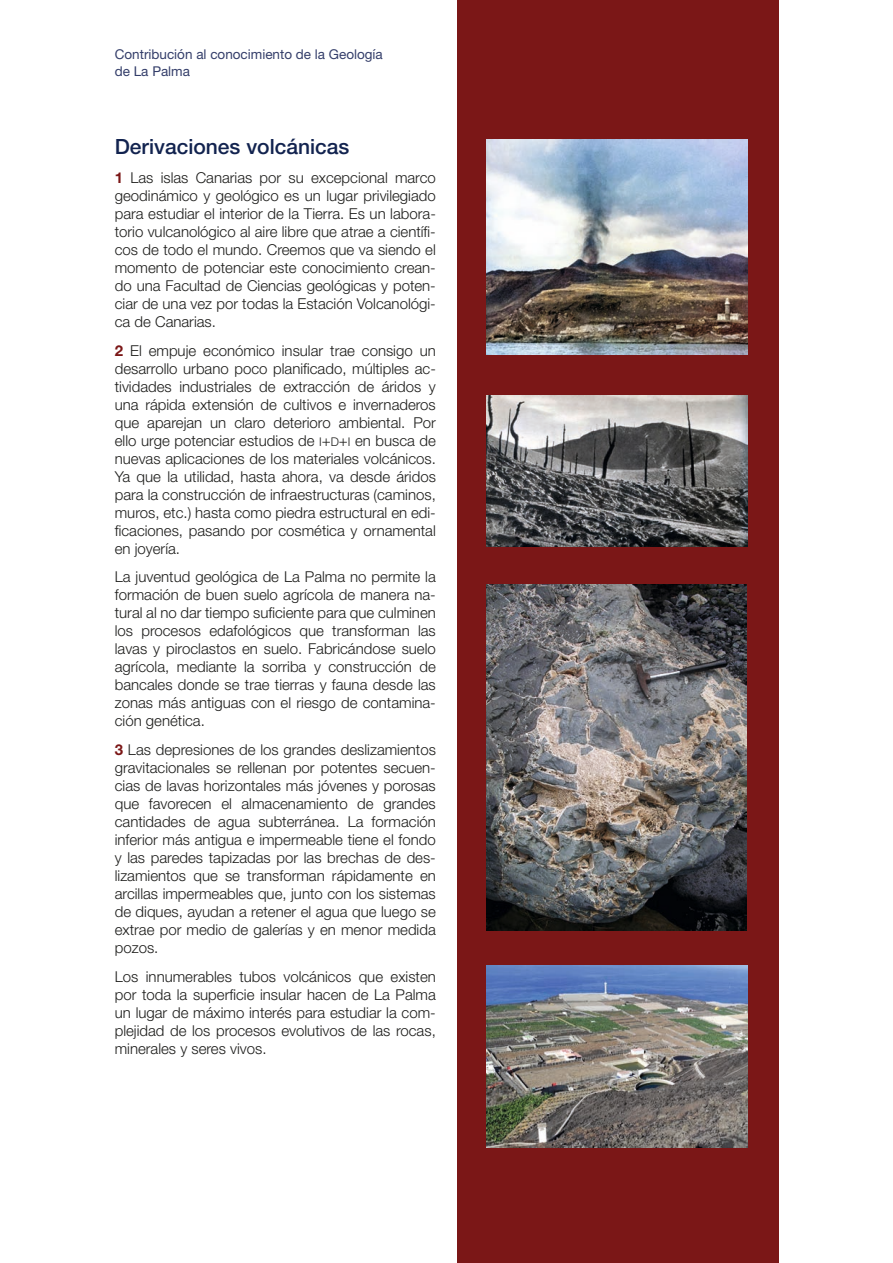
<style>
.page{position:relative;width:893px;height:1263px;background:#fff}
.page>*{position:absolute;margin:0;border:0;box-sizing:border-box;transform-origin:0 0}
.t1{font:500 21px "Helvetica Neue LT Std";color:#12234f}
.t2{font:300 15px/18px "Helvetica Neue LT Std";color:#1d1d1b;text-align:justify}
.t3{font:13.5px/16.5px "Helvetica Neue LT Std";color:#343e6a}
.s1{font-weight:700;color:#7b1717}
.s2{font-family:"Helvetica Neue LT Std Lt SC800";font-weight:400;font-size:12px}
.s3{font-family:"Helvetica Neue LT Std Lt SC800";font-weight:400}
</style>
<div class="page">
<div style="left:457px;top:0;width:321px;height:1263px;background:#7b1717"></div>
<img style="left:486px;top:140px;width:262px;height:215px">
<img style="left:486px;top:395px;width:262px;height:152px">
<img style="left:486px;top:584px;width:260px;height:347px">
<img style="left:486px;top:966px;width:262px;height:182px">
<p class="t3" style="left:115px;top:46px;width:270px">Contribución al conocimiento de la Geología de La Palma</p>
<h1 class="t1" style="left:115px;top:134px;width:236px">Derivaciones volcánicas</h1>
<p class="t2" style="left:115px;top:168px;width:323px"><span class="s1">1</span> Las islas Canarias por su excepcional marco geodinámico y geológico es un lugar privilegiado para estudiar el interior de la Tierra. Es un labora&shy;torio vulcanológico al aire libre que atrae a científi&shy;cos de todo el mundo. Creemos que va siendo el momento de potenciar este conocimiento crean&shy;do una Facultad de Ciencias geológicas y poten&shy;ciar de una vez por todas la Estación Volcanológi&shy;ca de Canarias.</p>
<p class="t2" style="left:115px;top:341px;width:323px"><span class="s1">2</span> El empuje económico insular trae consigo un desarrollo urbano poco planificado, múltiples ac&shy;tividades industriales de extracción de áridos y una rápida extensión de cultivos e invernaderos que aparejan un claro deterioro ambiental. Por ello urge potenciar estudios de <span class="s2">i</span><span class="s3">+</span><span class="s2">d</span><span class="s3">+</span><span class="s2">i</span> en busca de nuevas aplicaciones de los materiales volcánicos.<br>Ya que la utilidad, hasta ahora, va desde áridos para la construcción de infraestructuras (caminos, muros, etc.) hasta como piedra estructural en edi&shy;ficaciones, pasando por cosmética y ornamental en joyería.</p>
<p class="t2" style="left:115px;top:567px;width:323px">La juventud geológica de La Palma no permite la formación de buen suelo agrícola de manera na&shy;tural al no dar tiempo suficiente para que culminen los procesos edafológicos que transforman las lavas y piroclastos en suelo. Fabricándose suelo agrícola, mediante la sorriba y construcción de bancales donde se trae tierras y fauna desde las zonas más antiguas con el riesgo de contamina&shy;ción genética.</p>
<p class="t2" style="left:115px;top:740px;width:323px"><span class="s1">3</span> Las depresiones de los grandes deslizamientos gravitacionales se rellenan por potentes secuen&shy;cias de lavas horizontales más jóvenes y porosas que favorecen el almacenamiento de grandes cantidades de agua subterránea. La formación inferior más antigua e impermeable tiene el fondo y las paredes tapizadas por las brechas de des&shy;lizamientos que se transforman rápidamente en arcillas impermeables que, junto con los sistemas de diques, ayudan a retener el agua que luego se extrae por medio de galerías y en menor medida pozos.</p>
<p class="t2" style="left:115px;top:967px;width:323px">Los innumerables tubos volcánicos que existen por toda la superficie insular hacen de La Palma un lugar de máximo interés para estudiar la com&shy;plejidad de los procesos evolutivos de las rocas, minerales y seres vivos.</p>
</div>
